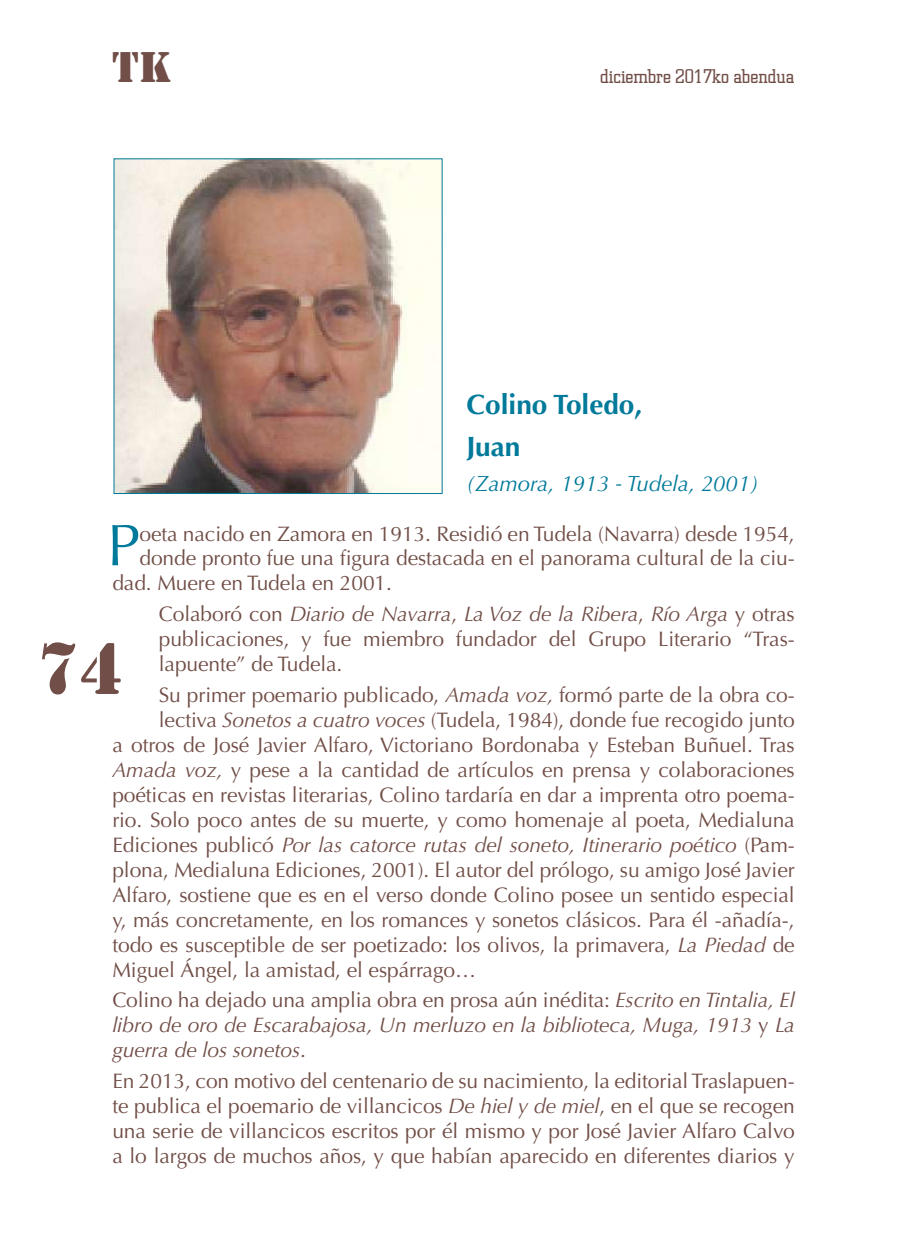
<style>
.page{position:relative;width:908px;height:1248px;background:#fff}
.page>*{position:absolute;margin:0;border:0;box-sizing:border-box;transform-origin:0 0}
.t1{font:68px "Stencil Std";color:#714e47}
.t2{font:58.8px "Optima";color:#007a9a}
.t3{font:40px "Stencil Std";color:#714e47}
.t4{font:700 28px/42.2px "Optima";color:#007a9a}
.t5{font:italic 22px "Optima";color:#007a9a}
.t6{font:21px/25px "Optima";letter-spacing:-.005em;color:#714e47;text-align:justify}
.t7{font:italic 21px/25px "Optima";letter-spacing:-.005em;color:#714e47;text-align:justify}
.t8{font:300 20px "Square Slabserif 711 BT";color:#714e47}
.s1{font-style:italic}
.s2{font-style:normal}
</style>
<div class="page">
<img style="left:115px;top:160px;width:325px;height:332px">
<h3 class="t3" style="left:112px;top:42px;width:61px">TK</h3>
<p class="t8" style="left:600px;top:64px;width:196px">diciembre 2017ko abendua</p>
<h3 class="t4" style="left:466px;top:383px;width:177px">Colino Toledo,<br>Juan</h3>
<p class="t5" style="left:466px;top:470px;width:293px">(Zamora, 1913 - Tudela, 2001)</p>
<h2 class="t2" style="left:107px;top:511px;width:34px">P</h2>
<p class="t6" style="left:139px;top:522px;width:656px">oeta nacido en Zamora en 1913. Residió en Tudela (Navarra) desde 1954,</p>
<p class="t6" style="left:139px;top:546px;width:656px">donde pronto fue una figura destacada en el panorama cultural de la ciu-</p>
<p class="t6" style="left:112px;top:571px;width:281px">dad. Muere en Tudela en 2001.</p>
<p class="t6" style="left:159px;top:601px;width:637px">Colaboró con <span class="s1">Diario de Navarra</span>, <span class="s1">La Voz de la Ribera</span>, <span class="s1">Río Arga</span> y otras publicaciones, y fue miembro fundador del Grupo Literario “Tras&shy;lapuente” de Tudela.</p>
<p class="t6" style="left:159px;top:682px;width:637px">Su primer poemario publicado, <span class="s1">Amada voz,</span> formó parte de la obra co-</p>
<p class="t6" style="left:159px;top:707px;width:637px">lectiva <span class="s1">Sonetos a cuatro voces</span> (Tudela, 1984), donde fue recogido junto</p>
<p class="t6" style="left:112px;top:732px;width:683px">a otros de José Javier Alfaro, Victoriano Bordonaba y Esteban Buñuel. Tras</p>
<p class="t6" style="left:112px;top:757px;width:683px"><span class="s1">Amada voz,</span> y pese a la cantidad de artículos en prensa y colaboraciones</p>
<p class="t6" style="left:112px;top:782px;width:683px">poéticas en revistas literarias, Colino tardaría en dar a imprenta otro poema-</p>
<p class="t6" style="left:112px;top:807px;width:683px">rio. Solo poco antes de su muerte, y como homenaje al poeta, Medialuna</p>
<p class="t7" style="left:112px;top:832px;width:683px"><span class="s2">Ediciones publicó</span> Por las catorce rutas del soneto, Itinerario poético <span class="s2">(Pam-</span></p>
<p class="t6" style="left:112px;top:857px;width:683px">plona, Medialuna Ediciones, 2001). El autor del prólogo, su amigo José Javier</p>
<p class="t6" style="left:112px;top:882px;width:683px">Alfaro, sostiene que es en el verso donde Colino posee un sentido especial</p>
<p class="t6" style="left:112px;top:907px;width:683px">y, más concretamente, en los romances y sonetos clásicos. Para él -añadía-,</p>
<p class="t6" style="left:112px;top:932px;width:683px">todo es susceptible de ser poetizado: los olivos, la primavera, <span class="s1">La Piedad</span> de</p>
<p class="t6" style="left:112px;top:957px;width:365px">Miguel Ángel, la amistad, el espárrago…</p>
<p class="t7" style="left:112px;top:987px;width:683px"><span class="s2">Colino ha dejado una amplia obra en prosa aún inédita:</span> Escrito en Tintalia, El libro de oro de Escarabajosa, Un merluzo en la biblioteca, Muga, 1913 <span class="s2">y</span> La guerra de los sonetos<span class="s2">.</span></p>
<p class="t6" style="left:112px;top:1068px;width:683px">En 2013, con motivo del centenario de su nacimiento, la editorial Traslapuen&shy;te publica el poemario de villancicos <span class="s1">De hiel y de miel</span>, en el que se recogen una serie de villancicos escritos por él mismo y por José Javier Alfaro Calvo a lo largos de muchos años, y que habían aparecido en diferentes diarios y</p>
<h1 class="t1" style="left:37px;top:624px;width:87px">74</h1>
</div>
